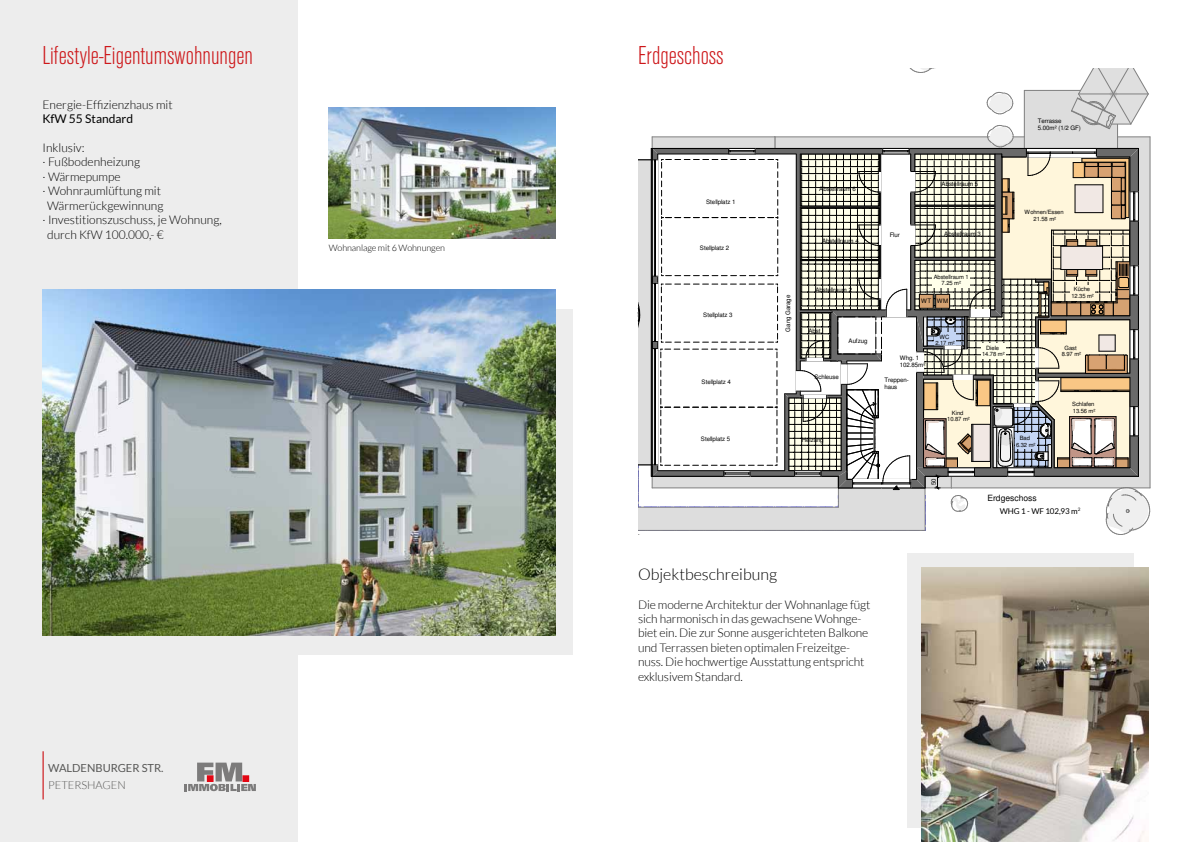
<style>
.page{position:relative;width:1191px;height:842px;background:#fff}
.page>*{position:absolute;margin:0;border:0;box-sizing:border-box;transform-origin:0 0}
.t1{font:27px "Accius T Ligh Cond";color:#cd171a}
.t2{font:300 16px "Lato";color:#000}
.t3{font:300 12px/14.4px "Lato";letter-spacing:-.01em;color:#000}
.t4{font:12px "Lato";color:#000}
.t5{font:11.1px "Lato";color:#575756}
.t6{font:300 11.1px "Lato";color:#575756}
.t7{font:300 9px "Lato";letter-spacing:-.01em;color:#000}
.t8{font:8.6px "Helvetica";color:#000}
.t9{font:8px "Lato";letter-spacing:-.01em;color:#000}
.t10{font:6.1px/6.9px "Helvetica";letter-spacing:-.01em;color:#000}
.t11{font:5.8px/6.5px "Helvetica";letter-spacing:-.015em;color:#000;text-align:center}
</style>
<div class="page">
<svg style="left:637px;top:68px;width:513px;height:467px"></svg>
<div style="left:907px;top:553px;width:227px;height:275px;background:#ededed"></div>
<div style="left:0;top:0;width:298px;height:842px;background:#ededed"></div>
<img style="left:329px;top:108px;width:227px;height:130px">
<svg style="left:184px;top:763px;width:72px;height:28px"></svg>
<hr style="left:43px;top:751px;width:1px;height:48px;background:#cd171a">
<img style="left:921px;top:567px;width:227px;height:275px">
<div style="left:60px;top:309px;width:513px;height:346px;background:#ededed"></div>
<img style="left:43px;top:289px;width:513px;height:346px">
<h1 class="t1" style="left:43px;top:41px;width:212px">Lifestyle-Eigentumswohnungen</h1>
<p class="t3" style="left:43px;top:97px;width:132px">Energie-Effizienzhaus mit</p>
<p class="t4" style="left:43px;top:112px;width:92px">KFW 55 STANDARD</p>
<p class="t3" style="left:43px;top:141px;width:44px">Inklusiv:</p>
<p class="t3" style="left:43px;top:155px;width:99px">· Fußbodenheizung</p>
<p class="t3" style="left:43px;top:169px;width:80px">· Wärmepumpe</p>
<p class="t3" style="left:43px;top:184px;width:120px">· Wohnraumlüftung mit</p>
<p class="t3" style="left:47px;top:198px;width:118px">Wärmerückgewinnung</p>
<p class="t3" style="left:43px;top:213px;width:181px">· Investitionszuschuss, je Wohnung,</p>
<p class="t3" style="left:47px;top:227px;width:118px">durch KfW 100.000,- €</p>
<p class="t7" style="left:329px;top:243px;width:118px">Wohnanlage mit 6 Wohnungen</p>
<p class="t5" style="left:48px;top:761px;width:117px">WALDENBURGER STR.</p>
<p class="t6" style="left:48px;top:778px;width:79px">Pete rshage n</p>
<h1 class="t1" style="left:638px;top:41px;width:87px">Erdgeschoss</h1>
<p class="t10" style="left:706px;top:199px;width:31px">Stellplatz 1</p>
<p class="t10" style="left:700px;top:245px;width:31px">Stellplatz 2</p>
<p class="t10" style="left:703px;top:312px;width:31px">Stellplatz 3</p>
<p class="t10" style="left:701px;top:379px;width:31px">Stellplatz 4</p>
<p class="t10" style="left:701px;top:436px;width:31px">Stellplatz 5</p>
<p class="t10" style="left:1037px;top:118px;width:45px">Terrasse<br>5.00m² (1/2 GF)</p>
<p class="t10" style="left:819px;top:186px;width:38px">Abstellraum 6</p>
<p class="t10" style="left:822px;top:238px;width:38px">Abstellraum 4</p>
<p class="t10" style="left:785px;top:331px;width:38px;rotate:-90deg">Gang Garage</p>
<p class="t10" style="left:815px;top:287px;width:38px">Abstellraum 2</p>
<p class="t10" style="left:808px;top:328px;width:15px">Abst.</p>
<p class="t10" style="left:848px;top:338px;width:20px">Aufzug</p>
<p class="t10" style="left:814px;top:374px;width:26px">Schleuse</p>
<p class="t10" style="left:801px;top:437px;width:23px">Heizung</p>
<p class="t10" style="left:889px;top:232px;width:12px">Flur</p>
<p class="t10" style="left:941px;top:181px;width:38px">Abstellraum 5</p>
<p class="t10" style="left:944px;top:231px;width:38px">Abstellraum 3</p>
<p class="t11" style="left:1024px;top:210px;width:40px">Wohnen/Essen<br>21.58 m²</p>
<p class="t11" style="left:933px;top:274px;width:36px">Abstellraum 1<br>7.25 m²</p>
<p class="t10" style="left:921px;top:298px;width:28px">WT WM</p>
<p class="t10" style="left:899px;top:355px;width:27px">Whg. 1<br>102.85m²</p>
<p class="t10" style="left:884px;top:377px;width:26px">Treppen&shy;haus</p>
<p class="t11" style="left:935px;top:334px;width:21px">WC<br>2.17 m²</p>
<p class="t11" style="left:947px;top:410px;width:24px">Kind<br>10.87 m²</p>
<p class="t10" style="left:931px;top:485px;width:8px;rotate:-90deg">50</p>
<p class="t11" style="left:982px;top:345px;width:24px">Diele<br>14.78 m²</p>
<p class="t11" style="left:1016px;top:435px;width:21px">Bad<br>6.32 m²</p>
<p class="t11" style="left:1071px;top:287px;width:24px">Küche<br>12.35 m²</p>
<p class="t11" style="left:1061px;top:345px;width:21px">Gast<br>8.97 m²</p>
<p class="t11" style="left:1072px;top:401px;width:25px;text-align:left">Schlafen<br>13.56 m²</p>
<p class="t8" style="left:987px;top:495px;width:51px">Erdgeschoss</p>
<p class="t9" style="left:999px;top:506px;width:82px">WHG 1 - WF 102,93 M<sup>2</sup></p>
<h2 class="t2" style="left:638px;top:565px;width:141px">Objektbeschreibung</h2>
<p class="t3" style="left:638px;top:597px;width:234px">Die moderne Architektur der Wohnanlage fügt sich harmonisch in das gewachsene Wohnge&shy;biet ein. Die zur Sonne ausgerichteten Balkone und Terrassen bieten optimalen Freizeitge&shy;nuss. Die hochwertige Ausstattung entspricht exklusivem Standard.</p>
</div>
